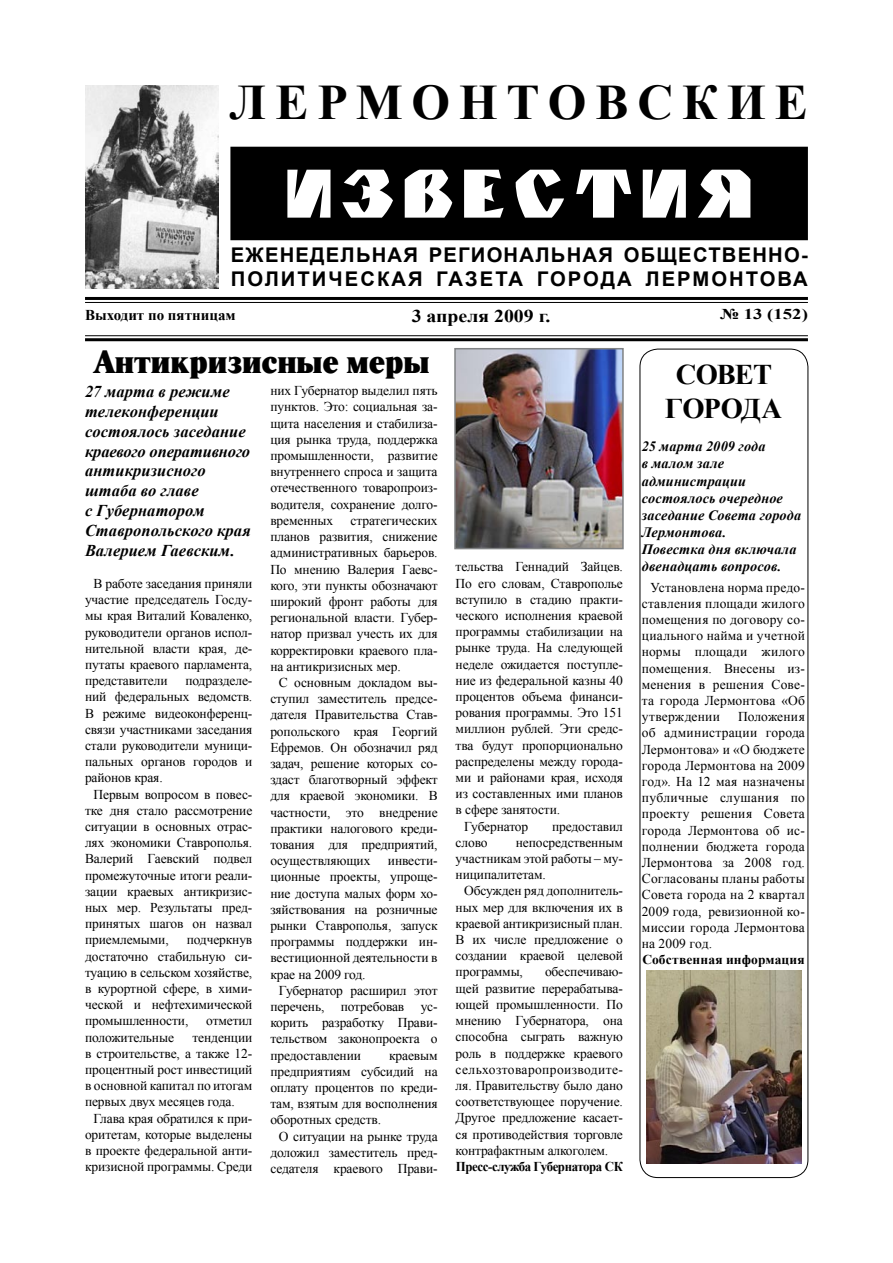
<style>
.page{position:relative;width:893px;height:1263px;background:#fff}
.page>*{position:absolute;margin:0;border:0;box-sizing:border-box;transform-origin:0 0}
.t1{font:72px "Granite";letter-spacing:.15em;color:#fff;scale:.88 1}
.t2{font:700 49.65px "Times New Roman";letter-spacing:.18em;color:#000}
.t3{font:31.5px "Newton 7 XC";color:#000}
.t4{font:700 28.5px/34.2px "Times New Roman";letter-spacing:-.03em;color:#000;text-align:center}
.t5{font:700 20.25px/24.3px "Arial";letter-spacing:.06em;color:#000}
.t6{font:700 18px "Times New Roman";color:#000;scale:1.1 1}
.t7{font:italic 700 16.5px/19.8px "Times New Roman";color:#000}
.t8{font:700 15px "Times New Roman";color:#000}
.t9{font:700 15px "Times New Roman";color:#000;scale:1.25 1}
.t10{font:italic 700 14.25px/17.1px "Times New Roman";letter-spacing:.01em;color:#000}
.t11{font:13.5px/16.2px "Times New Roman";letter-spacing:-.01em;color:#000;text-align:justify}
.t12{font:700 13.5px "Times New Roman";letter-spacing:-.02em;color:#000;scale:.95 1}
.t13{font:700 13.5px "Times New Roman";letter-spacing:.01em;color:#000}
</style>
<div class="page">
<img style="left:85px;top:85px;width:133px;height:204px">
<hr style="left:85px;top:297px;width:723px;height:3px;background:#000">
<hr style="left:85px;top:302px;width:723px;height:1px;background:#000">
<hr style="left:85px;top:335px;width:723px;height:1px;background:#000">
<hr style="left:85px;top:338px;width:723px;height:3px;background:#000">
<div style="left:231px;top:147px;width:576px;height:92px;background:#000"></div>
<div style="left:230px;top:147px;width:578px;height:93px;border:2px solid #000"></div>
<div style="left:640px;top:349px;width:168px;height:829px;border:1px solid #000;border-radius:18px"></div>
<img style="left:646px;top:971px;width:155px;height:193px">
<img style="left:457px;top:351px;width:164px;height:195px">
<div style="left:454px;top:348px;width:170px;height:201px;border:2px solid #808284"></div>
<h2 class="t2" style="left:230px;top:68px;width:580px">ЛЕРМОНТОВСКИЕ</h2>
<h1 class="t1" style="left:287px;top:154px;width:530px">ИЗВЕСТИЯ</h1>
<h3 class="t5" style="left:231px;top:244px;width:578px">ЕЖЕНЕДЕЛЬНАЯ РЕГИОНАЛЬНАЯ ОБЩЕСТВЕННО-<br>ПОЛИТИЧЕСКАЯ ГАЗЕТА ГОРОДА ЛЕРМОНТОВА</h3>
<p class="t8" style="left:85px;top:304px;width:152px">Выходит по пятницам</p>
<h3 class="t6" style="left:412px;top:303px;width:128px">3 апреля 2009 г.</h3>
<p class="t9" style="left:720px;top:304px;width:72px">№ 13 (152)</p>
<h3 class="t3" style="left:94px;top:345px;width:337px">Антикризисные меры</h3>
<p class="t7" style="left:85px;top:381px;width:167px">27 марта в режиме телеконференции состоялось заседание краевого оперативного антикризисного штаба во главе<br>с Губернатором<br>Ставропольского края<br>Валерием Гаевским.</p>
<p class="t11" style="left:85px;top:575px;width:169px;text-indent:9px">В работе заседания приняли участие председатель Госду&shy;мы края Виталий Коваленко, руководители органов испол&shy;нительной власти края, де&shy;путаты краевого парламента, представители</p>
<p class="t11" style="left:85px;top:672px;width:169px;text-indent:100px">подразделе&shy;ний федеральных ведомств.<br>В режиме видеоконференц&shy;связи участниками заседания стали руководители муници&shy;пальных органов городов и районов края.</p>
<p class="t11" style="left:85px;top:786px;width:169px;text-indent:9px">Первым вопросом в повес&shy;тке дня стало рассмотрение ситуации в основных отрас&shy;лях экономики Ставрополья.<br>Валерий Гаевский подвел промежуточные итоги реали&shy;зации краевых антикризис&shy;ных мер. Результаты пред&shy;принятых шагов он назвал приемлемыми,</p>
<p class="t11" style="left:85px;top:931px;width:169px;text-indent:102px">подчеркнув достаточно стабильную си&shy;туацию в сельском хозяйстве, в курортной сфере, в хими&shy;ческой и нефтехимической промышленности,</p>
<p class="t11" style="left:206px;top:1012px;width:48px">отметил</p>
<p class="t11" style="left:85px;top:1029px;width:90px">положительные</p>
<p class="t11" style="left:85px;top:1029px;width:169px;text-indent:108px">тенденции в строительстве, а также 12- процентный рост инвестиций в основной капитал по итогам первых двух месяцев года.</p>
<p class="t11" style="left:85px;top:1110px;width:169px;text-indent:9px">Глава края обратился к при&shy;оритетам, которые выделены в проекте федеральной анти&shy;кризисной программы. Среди</p>
<p class="t11" style="left:270px;top:382px;width:169px">них Губернатор выделил пять пунктов. Это: социальная за&shy;щита населения и стабилиза&shy;ция рынка труда, поддержка промышленности, развитие внутреннего спроса и защита отечественного товаропроиз&shy;водителя, сохранение долго&shy;временных</p>
<p class="t11" style="left:270px;top:512px;width:169px;text-indent:80px">стратегических планов развития, снижение административных барьеров.<br>По мнению Валерия Гаевс&shy;кого, эти пункты обозначают широкий фронт работы для региональной власти. Губер&shy;натор призвал учесть их для корректировки краевого пла&shy;на антикризисных мер.</p>
<p class="t11" style="left:270px;top:674px;width:169px;text-indent:9px">С основным докладом вы&shy;ступил заместитель предсе&shy;дателя Правительства Став&shy;ропольского края Георгий Ефремов. Он обозначил ряд задач, решение которых со&shy;здаст благотворный эффект для краевой экономики. В частности, это внедрение практики налогового креди&shy;тования для предприятий, осуществляющих</p>
<p class="t11" style="left:270px;top:852px;width:169px;text-indent:118px">инвести&shy;ционные проекты, упроще&shy;ние доступа малых форм хо&shy;зяйствования на розничные рынки Ставрополья, запуск программы поддержки ин&shy;вестиционной деятельности в крае на 2009 год.</p>
<p class="t11" style="left:270px;top:982px;width:169px;text-indent:9px">Губернатор расширил этот перечень, потребовав ус&shy;корить разработку Прави&shy;тельством законопроекта о предоставлении</p>
<p class="t11" style="left:270px;top:1047px;width:169px;text-indent:119px">краевым предприятиям субсидий на оплату процентов по креди&shy;там, взятым для восполнения оборотных средств.</p>
<p class="t11" style="left:270px;top:1128px;width:169px;text-indent:9px">О ситуации на рынке труда доложил заместитель пред&shy;седателя краевого Прави-</p>
<p class="t11" style="left:456px;top:559px;width:169px">тельства Геннадий Зайцев.</p>
<p class="t11" style="left:456px;top:575px;width:169px">По его словам, Ставрополье</p>
<p class="t11" style="left:456px;top:591px;width:169px">вступило в стадию практи-</p>
<p class="t11" style="left:456px;top:607px;width:169px">ческого исполнения краевой</p>
<p class="t11" style="left:456px;top:623px;width:169px">программы стабилизации на</p>
<p class="t11" style="left:456px;top:640px;width:169px">рынке труда. На следующей</p>
<p class="t11" style="left:456px;top:656px;width:169px">неделе ожидается поступле-</p>
<p class="t11" style="left:456px;top:672px;width:169px">ние из федеральной казны 40</p>
<p class="t11" style="left:456px;top:688px;width:169px">процентов объема финанси-</p>
<p class="t11" style="left:456px;top:704px;width:169px">рования программы. Это 151</p>
<p class="t11" style="left:456px;top:721px;width:169px">миллион рублей. Эти средс-</p>
<p class="t11" style="left:456px;top:737px;width:169px">тва будут пропорционально</p>
<p class="t11" style="left:456px;top:753px;width:169px">распределены между города-</p>
<p class="t11" style="left:456px;top:769px;width:169px">ми и районами края, исходя</p>
<p class="t11" style="left:456px;top:785px;width:169px">из составленных ими планов</p>
<p class="t11" style="left:456px;top:802px;width:106px">в сфере занятости.</p>
<p class="t11" style="left:464px;top:818px;width:66px">Губернатор</p>
<p class="t11" style="left:552px;top:818px;width:72px">предоставил</p>
<p class="t11" style="left:456px;top:834px;width:33px">слово</p>
<p class="t11" style="left:456px;top:834px;width:169px;text-indent:60px">непосредственным участникам этой работы – му&shy;ниципалитетам.</p>
<p class="t11" style="left:456px;top:883px;width:169px;text-indent:9px">Обсужден ряд дополнитель&shy;ных мер для включения их в краевой антикризисный план.<br>В их числе предложение о создании краевой целевой программы,</p>
<p class="t11" style="left:456px;top:964px;width:169px;text-indent:89px">обеспечиваю&shy;щей развитие перерабатыва&shy;ющей промышленности. По мнению Губернатора, она способна сыграть важную роль в поддержке краевого сельхозтоваропроизводите&shy;ля. Правительству было дано соответствующее поручение.<br>Другое предложение касает&shy;ся противодействия торговле контрафактным алкоголем.</p>
<p class="t12" style="left:456px;top:1157px;width:178px">Пресс-служба Губернатора СК</p>
<h3 class="t4" style="left:665px;top:356px;width:119px">СОВЕТ<br>ГОРОДА</h3>
<p class="t10" style="left:642px;top:438px;width:161px">25 марта 2009 года<br>в малом зале администрации состоялось очередное заседание Совета города<br>Лермонтова.<br>Повестка дня включала двенадцать вопросов.</p>
<p class="t11" style="left:642px;top:579px;width:165px;text-indent:9px">Установлена норма предо&shy;ставления площади жилого помещения по договору со&shy;циального найма и учетной нормы площади жилого помещения. Внесены из&shy;менения в решения Сове&shy;та города Лермонтова «Об утверждении</p>
<p class="t11" style="left:642px;top:708px;width:165px;text-indent:96px">Положения об администрации города Лермонтова» и «О бюджете города Лермонтова на 2009 год». На 12 мая назначены публичные слушания по проекту решения Совета города Лермонтова об ис&shy;полнении бюджета города Лермонтова за 2008 год.<br>Согласованы планы работы Совета города на 2 квартал 2009 года, ревизионной ко&shy;миссии города Лермонтова на 2009 год.</p>
<p class="t13" style="left:642px;top:950px;width:164px">Собственная информация</p>
</div>
